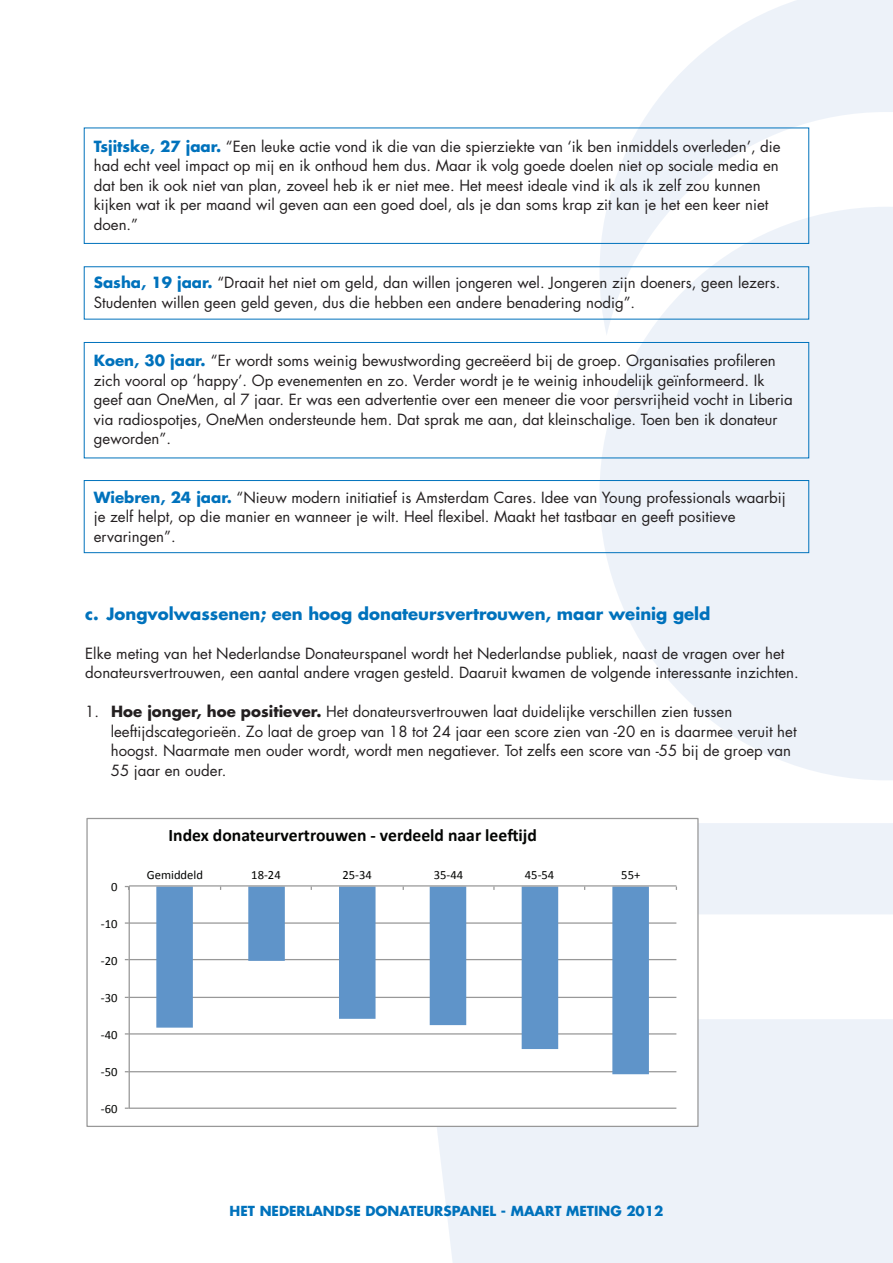
<style>
.page{position:relative;width:893px;height:1263px;background:#fff}
.page>*{position:absolute;margin:0;border:0;box-sizing:border-box;transform-origin:0 0}
.t1{font:700 17.7px "Calibri";color:#040503}
.t2{font:700 16.5px "Futura Std";color:#0072bc}
.t3{font:15px/19.5px "Futura Std";color:#231f20}
.t4{font:700 13.5px "Futura Std";color:#0072bc}
.t5{font:12.6px "Calibri";color:#040503}
.s1{font-weight:700;color:#0072bc}
.s2{font-weight:700}
</style>
<div class="page">
<svg style="left:599px;top:0;width:294px;height:207px;fill:#edf2f9"></svg>
<svg style="left:599px;top:207px;width:294px;height:573px;fill:#edf2f9"></svg>
<svg style="left:437px;top:823px;width:456px;height:440px;fill:#edf2f9"></svg>
<div style="left:84px;top:128px;width:725px;height:116px;border:1px solid #0072bc"></div>
<div style="left:84px;top:342px;width:725px;height:116px;border:1px solid #0072bc"></div>
<div style="left:84px;top:480px;width:725px;height:73px;border:1px solid #0072bc"></div>
<div style="left:87px;top:818px;width:611px;height:308px;background:#fff"></div>
<hr style="left:129px;top:1107px;width:547px;height:2px;background:#989898">
<hr style="left:129px;top:1071px;width:547px;height:1px;background:#989898">
<hr style="left:129px;top:1033px;width:547px;height:1px;background:#989898">
<hr style="left:129px;top:997px;width:547px;height:1px;background:#989898">
<hr style="left:129px;top:959px;width:547px;height:1px;background:#989898">
<hr style="left:129px;top:922px;width:547px;height:2px;background:#989898">
<svg style="left:156px;top:886px;width:493px;height:188px"></svg>
<hr style="left:129px;top:886px;width:1px;height:222px;background:#989898">
<hr style="left:129px;top:885px;width:547px;height:1px;background:#989898">
<p class="t3" style="left:94px;top:136px;width:688px"><span class="s1">Tsjitske, 27 jaar.</span> “Een leuke actie vond ik die van die spierziekte van ‘ik ben inmiddels overleden’, die had echt veel impact op mij en ik onthoud hem dus. Maar ik volg goede doelen niet op sociale media en dat ben ik ook niet van plan, zoveel heb ik er niet mee. Het meest ideale vind ik als ik zelf zou kunnen kijken wat ik per maand wil geven aan een goed doel, als je dan soms krap zit kan je het een keer niet doen.”</p>
<p class="t3" style="left:94px;top:273px;width:688px"><span class="s1">Sasha, 19 jaar.</span> “Draait het niet om geld, dan willen jongeren wel. Jongeren zijn doeners, geen lezers.<br>Studenten willen geen geld geven, dus die hebben een andere benadering nodig”.</p>
<p class="t3" style="left:94px;top:351px;width:700px"><span class="s1">Koen, 30 jaar.</span> “Er wordt soms weinig bewustwording gecreëerd bij de groep. Organisaties profileren zich vooral op ‘happy’. Op evenementen en zo. Verder wordt je te weinig inhoudelijk geïnformeerd. Ik geef aan OneMen, al 7 jaar. Er was een advertentie over een meneer die voor persvrijheid vocht in Liberia via radiospotjes, OneMen ondersteunde hem. Dat sprak me aan, dat kleinschalige. Toen ben ik donateur geworden”.</p>
<p class="t3" style="left:94px;top:487px;width:693px"><span class="s1">Wiebren, 24 jaar.</span> “Nieuw modern initiatief is Amsterdam Cares. Idee van Young professionals waarbij je zelf helpt, op die manier en wanneer je wilt. Heel flexibel. Maakt het tastbaar en geeft positieve ervaringen”.</p>
<p class="t2" style="left:85px;top:602px;width:627px">c. Jongvolwassenen; een hoog donateursvertrouwen, maar weinig geld</p>
<p class="t3" style="left:85px;top:643px;width:715px">Elke meting van het Nederlandse Donateurspanel wordt het Nederlandse publiek, naast de vragen over het donateursvertrouwen, een aantal andere vragen gesteld. Daaruit kwamen de volgende interessante inzichten.</p>
<p class="t3" style="left:111px;top:702px;width:687px;text-indent:-26px">1. <span class="s2">Hoe jonger, hoe positiever.</span> Het donateursvertrouwen laat duidelijke verschillen zien tussen leeftijdscategorieën. Zo laat de groep van 18 tot 24 jaar een score zien van -20 en is daarmee veruit het hoogst. Naarmate men ouder wordt, wordt men negatiever. Tot zelfs een score van -55 bij de groep van 55 jaar en ouder.</p>
<p class="t1" style="left:169px;top:824px;width:370px">Index donateurvertrouwen --‐ verdeeld naar lee0ijd</p>
<p class="t5" style="left:111px;top:879px;width:8px">0</p>
<p class="t5" style="left:101px;top:916px;width:18px">--‐10</p>
<p class="t5" style="left:101px;top:953px;width:18px">--‐20</p>
<p class="t5" style="left:101px;top:990px;width:18px">--‐30</p>
<p class="t5" style="left:101px;top:1027px;width:18px">--‐40</p>
<p class="t5" style="left:101px;top:1064px;width:18px">--‐50</p>
<p class="t5" style="left:101px;top:1101px;width:18px">--‐60</p>
<p class="t5" style="left:147px;top:867px;width:58px">Gemiddeld</p>
<p class="t5" style="left:251px;top:867px;width:31px">18--‐24</p>
<p class="t5" style="left:342px;top:867px;width:31px">25--‐34</p>
<p class="t5" style="left:434px;top:867px;width:31px">35--‐44</p>
<p class="t5" style="left:525px;top:867px;width:31px">45--‐54</p>
<p class="t5" style="left:621px;top:867px;width:21px">55+</p>
<p class="t4" style="left:230px;top:1202px;width:10px">HET</p>
<p class="t4" style="left:260px;top:1202px;width:11px">NEDER</p>
<p class="t4" style="left:306px;top:1202px;width:18px">LANDSE</p>
<p class="t4" style="left:365px;top:1202px;width:11px">DONATEURS</p>
<p class="t4" style="left:452px;top:1202px;width:19px">PANE</p>
<p class="t4" style="left:490px;top:1202px;width:45px">L - MAART</p>
<p class="t4" style="left:566px;top:1202px;width:99px">METING 2012</p>
</div>
